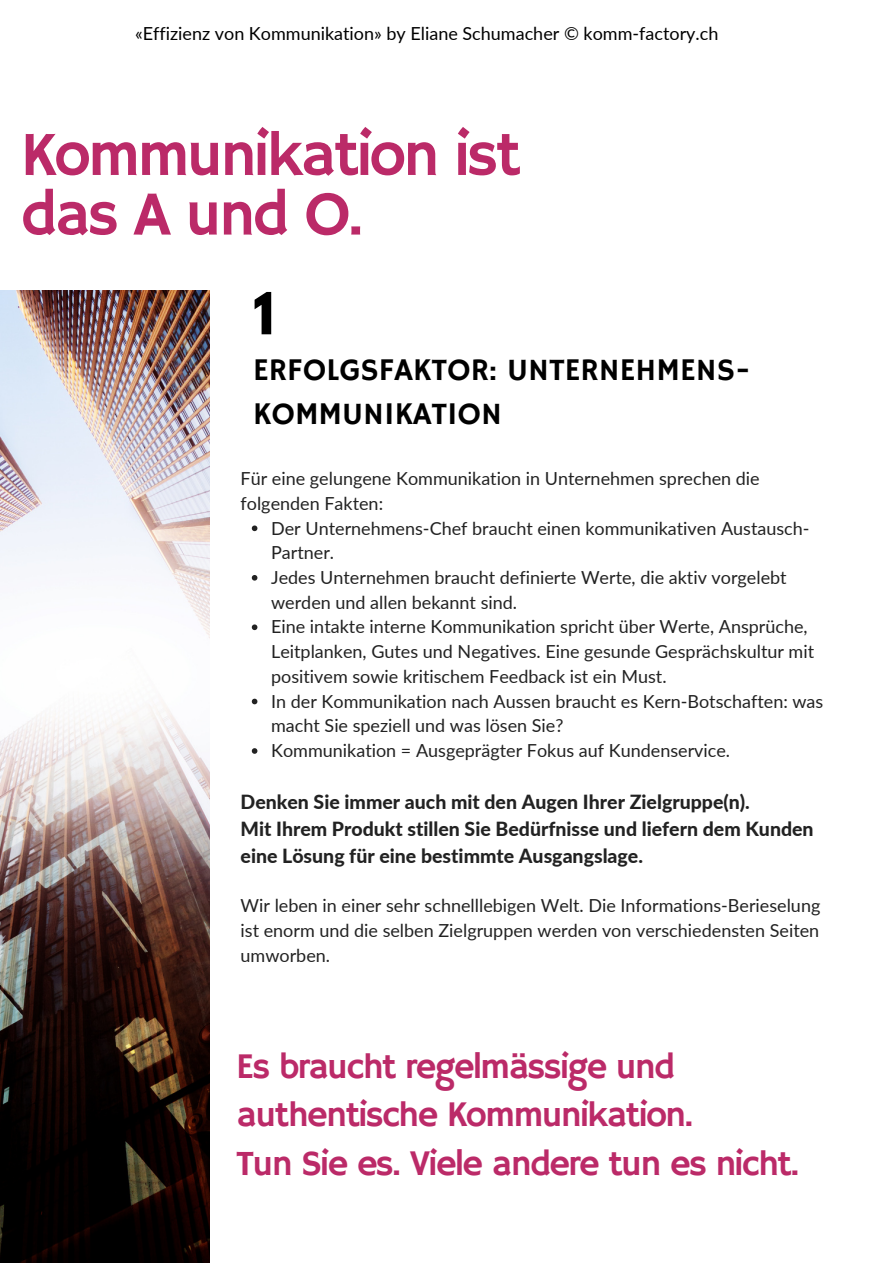
<style>
.page{position:relative;width:893px;height:1264px;background:#fff}
.page>*{position:absolute;margin:0;border:0;box-sizing:border-box;transform-origin:0 0}
.t1{font:63px "Hammersmith One";letter-spacing:-.05em;color:#bb2a68}
.t2{font:700 51.3px "League Spartan";color:#000}
.t3{font:36px/48.3px "Hammersmith One";letter-spacing:-.05em;color:#bb2a68}
.t4{font:31.5px/43.8px "Hammersmith One";color:#000}
.t5{font:800 19.5px/27px "Lato";color:#222}
.t6{font:18px/24.8px "Lato";color:#222}
.t7{font:18px "Lato";color:#000}
</style>
<div class="page">
<img style="left:0;top:290px;width:209px;height:972px">
<svg style="left:252px;top:525px;width:5px;height:6px"></svg>
<svg style="left:252px;top:575px;width:5px;height:5px"></svg>
<svg style="left:252px;top:624px;width:5px;height:6px"></svg>
<svg style="left:252px;top:698px;width:5px;height:6px"></svg>
<svg style="left:252px;top:748px;width:5px;height:5px"></svg>
<p class="t7" style="left:135px;top:22px;width:585px">«Effizienz von Kommunikation» by Eliane Schumacher © komm-factory.ch</p>
<p class="t1" style="left:20px;top:118px;width:502px">Kommunikation ist</p>
<p class="t1" style="left:20px;top:178px;width:344px">das A und O.</p>
<p class="t2" style="left:253px;top:288px;width:23px">1</p>
<p class="t4" style="left:253px;top:349px;width:499px">ERFOLGSFAKTOR: UNTERNEHMENS-<br>KOMMUNIKATION</p>
<p class="t6" style="left:240px;top:465px;width:520px">Für eine gelungene Kommunikation in Unternehmen sprechen die folgenden Fakten:</p>
<p class="t6" style="left:271px;top:515px;width:540px">Der Unternehmens-Chef braucht einen kommunikativen Austausch-<br>Partner.</p>
<p class="t6" style="left:271px;top:564px;width:517px">Jedes Unternehmen braucht definierte Werte, die aktiv vorgelebt werden und allen bekannt sind.</p>
<p class="t6" style="left:271px;top:614px;width:544px">Eine intakte interne Kommunikation spricht über Werte, Ansprüche,<br>Leitplanken, Gutes und Negatives. Eine gesunde Gesprächskultur mit positivem sowie kritischem Feedback ist ein Must.</p>
<p class="t6" style="left:271px;top:688px;width:553px">In der Kommunikation nach Aussen braucht es Kern-Botschaften: was macht Sie speziell und was lösen Sie?</p>
<p class="t6" style="left:271px;top:737px;width:460px">Kommunikation = Ausgeprägter Fokus auf Kundenservice.</p>
<p class="t5" style="left:240px;top:787px;width:511px">Denken Sie immer auch mit den Augen Ihrer Zielgruppe(n).</p>
<p class="t5" style="left:240px;top:814px;width:574px">Mit Ihrem Produkt stillen Sie Bedürfnisse und liefern dem Kunden eine Lösung für eine bestimmte Ausgangslage.</p>
<p class="t6" style="left:240px;top:893px;width:581px;text-align:justify">Wir leben in einer sehr schnelllebigen Welt. Die Informations-Berieselung ist enorm und die selben Zielgruppen werden von verschiedensten Seiten umworben.</p>
<p class="t3" style="left:236px;top:1044px;width:458px">Es braucht regelmässige und authentische Kommunikation.</p>
<p class="t3" style="left:236px;top:1140px;width:564px">Tun Sie es. Viele andere tun es nicht.</p>
</div>
